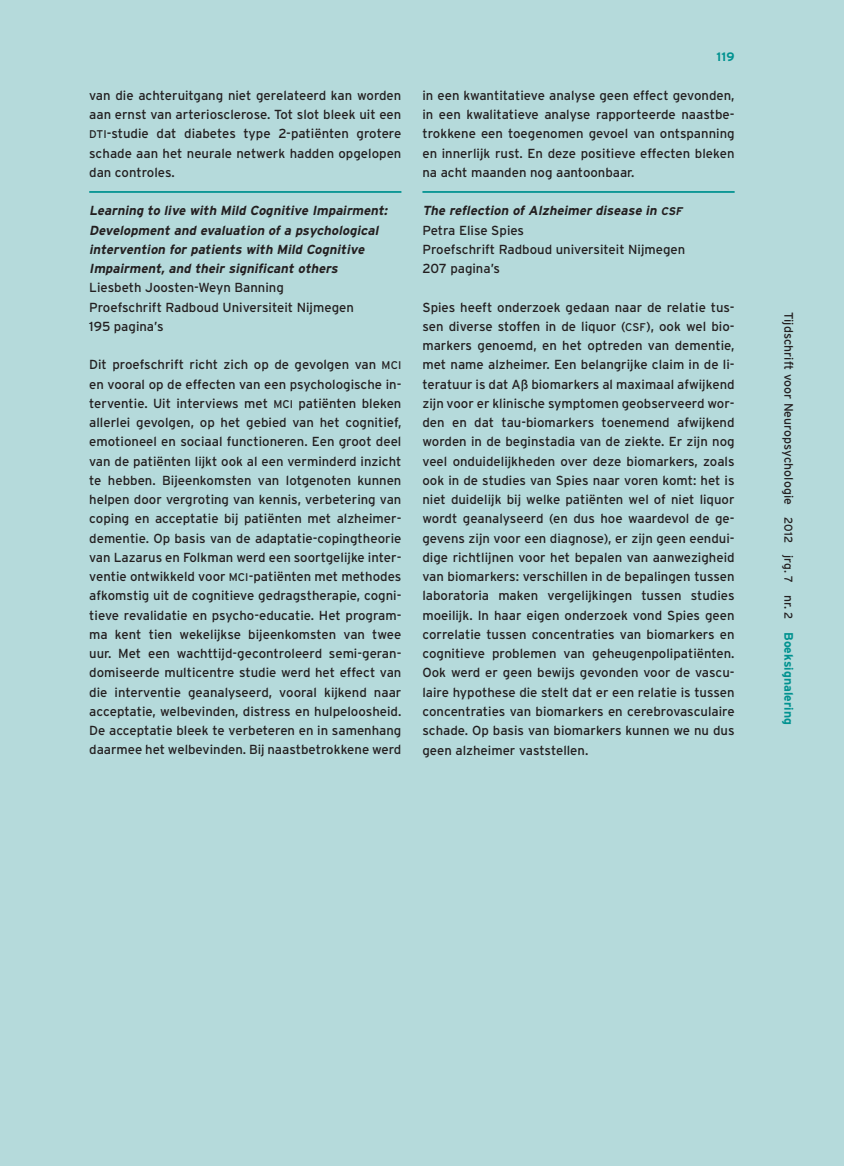
<style>
.page{position:relative;width:844px;height:1166px;background:#fff}
.page>*{position:absolute;margin:0;border:0;box-sizing:border-box;transform-origin:0 0}
.t1{font:13.12px/19.2px "Interstate";color:#231f20;text-align:justify}
.t2{font:italic 700 13.12px/19.2px "Interstate";color:#231f20}
.t3{font:12.25px "Interstate";letter-spacing:.005em;color:#231f20}
.t4{font:700 12.25px "Interstate";color:#009290}
.s1{font-family:"Interstate Regular SC850";font-size:11.2px}
.s2{font-weight:400;font-style:normal}
.s3{font-weight:700;font-style:italic}
.s4{font-family:"Interstate Bold SC850";font-style:italic;font-size:11.2px}
.s5{font-size:11.38px}
.s6{font-size:11.9px}
.s7{font-weight:700;color:#009290}
</style>
<div class="page">
<div style="left:0;top:0;width:843px;height:1166px;background:#b5dadb"></div>
<hr style="left:89px;top:191px;width:312px;height:2px;background:#009290">
<hr style="left:422px;top:191px;width:312px;height:2px;background:#009290">
<p class="t1" style="left:89px;top:85px;width:313px">van die achteruitgang niet gerelateerd kan worden aan ernst van arteriosclerose. Tot slot bleek uit een <span class="s1">DTI</span>-studie dat diabetes type 2-patiënten grotere schade aan het neurale netwerk hadden opgelopen dan controles.</p>
<p class="t2" style="left:89px;top:201px;width:302px">Learning to live with Mild Cognitive Impairment:<br>Development and evaluation of a psychological intervention for patients with Mild Cognitive Impairment, and their significant others <span class="s2">Liesbeth Joosten-Weyn Banning<br>Proefschrift Radboud Universiteit Nijmegen<br>195 pagina’s</span></p>
<p class="t1" style="left:89px;top:355px;width:313px">Dit proefschrift richt zich op de gevolgen van <span class="s1">MCI </span>en vooral op de effecten van een psychologische in&shy;terventie. Uit interviews met <span class="s1">MCI</span> patiënten bleken allerlei gevolgen, op het gebied van het cognitief, emotioneel en sociaal functioneren. Een groot deel van de patiënten lijkt ook al een verminderd inzicht te hebben. Bijeenkomsten van lotgenoten kunnen helpen door vergroting van kennis, verbetering van coping en acceptatie bij patiënten met alzheimer&shy;dementie. Op basis van de adaptatie-copingtheorie van Lazarus en Folkman werd een soortgelijke inter&shy;ventie ontwikkeld voor <span class="s1">MCI</span>-patiënten met methodes afkomstig uit de cognitieve gedragstherapie, cogni&shy;tieve revalidatie en psycho-educatie. Het program&shy;ma kent tien wekelijkse bijeenkomsten van twee uur. Met een wachttijd-gecontroleerd semi-geran&shy;domiseerde multicentre studie werd het effect van die interventie geanalyseerd, vooral kijkend naar acceptatie, welbevinden, distress en hulpeloosheid.<br>De acceptatie bleek te verbeteren en in samenhang daarmee het welbevinden. Bij naastbetrokkene werd</p>
<p class="t4" style="left:716px;top:50px;width:20px">119</p>
<p class="t1" style="left:422px;top:85px;width:313px">in een kwantitatieve analyse geen effect gevonden, in een kwalitatieve analyse rapporteerde naastbe&shy;trokkene een toegenomen gevoel van ontspanning en innerlijk rust. En deze positieve effecten bleken na acht maanden nog aantoonbaar.</p>
<p class="t1" style="left:422px;top:201px;width:264px;text-align:left"><span class="s3">The reflection of Alzheimer disease in</span> <span class="s4">csf<br></span>Petra Elise Spies<br>Proefschrift Radboud universiteit Nijmegen<br>207 pagina’s</p>
<p class="t1" style="left:422px;top:297px;width:313px">Spies heeft onderzoek gedaan naar de relatie tus&shy;sen diverse stoffen in de liquor (<span class="s1">CSF</span>), ook wel bio&shy;markers genoemd, en het optreden van dementie, met name alzheimer. Een belangrijke claim in de li&shy;teratuur is dat Aß biomarkers al maximaal afwijkend zijn voor er klinische symptomen geobserveerd wor&shy;den en dat tau-biomarkers toenemend afwijkend worden in de beginstadia van de ziekte. Er zijn nog veel onduidelijkheden over deze biomarkers, zoals ook in de studies van Spies naar voren komt: het is niet duidelijk bij welke patiënten wel of niet liquor wordt geanalyseerd (en dus hoe waardevol de ge&shy;gevens zijn voor een diagnose), er zijn geen eendui&shy;dige richtlijnen voor het bepalen van aanwezigheid van biomarkers: verschillen in de bepalingen tussen laboratoria maken vergelijkingen tussen studies moeilijk. In haar eigen onderzoek vond Spies geen correlatie tussen concentraties van biomarkers en cognitieve problemen van geheugenpolipatiënten.<br>Ook werd er geen bewijs gevonden voor de vascu&shy;laire hypothese die stelt dat er een relatie is tussen concentraties van biomarkers en cerebrovasculaire schade. Op basis van biomarkers kunnen we nu dus geen alzheimer vaststellen.</p>
<p class="t3" style="left:795px;top:312px;width:415px;rotate:90deg">Tijdschrift voor Neuropsychologie <span class="s5">2012</span> <span class="s6">jrg.</span> <span class="s5">7</span> nr. <span class="s5">2</span> <span class="s7">Boeksignalering</span></p>
</div>
